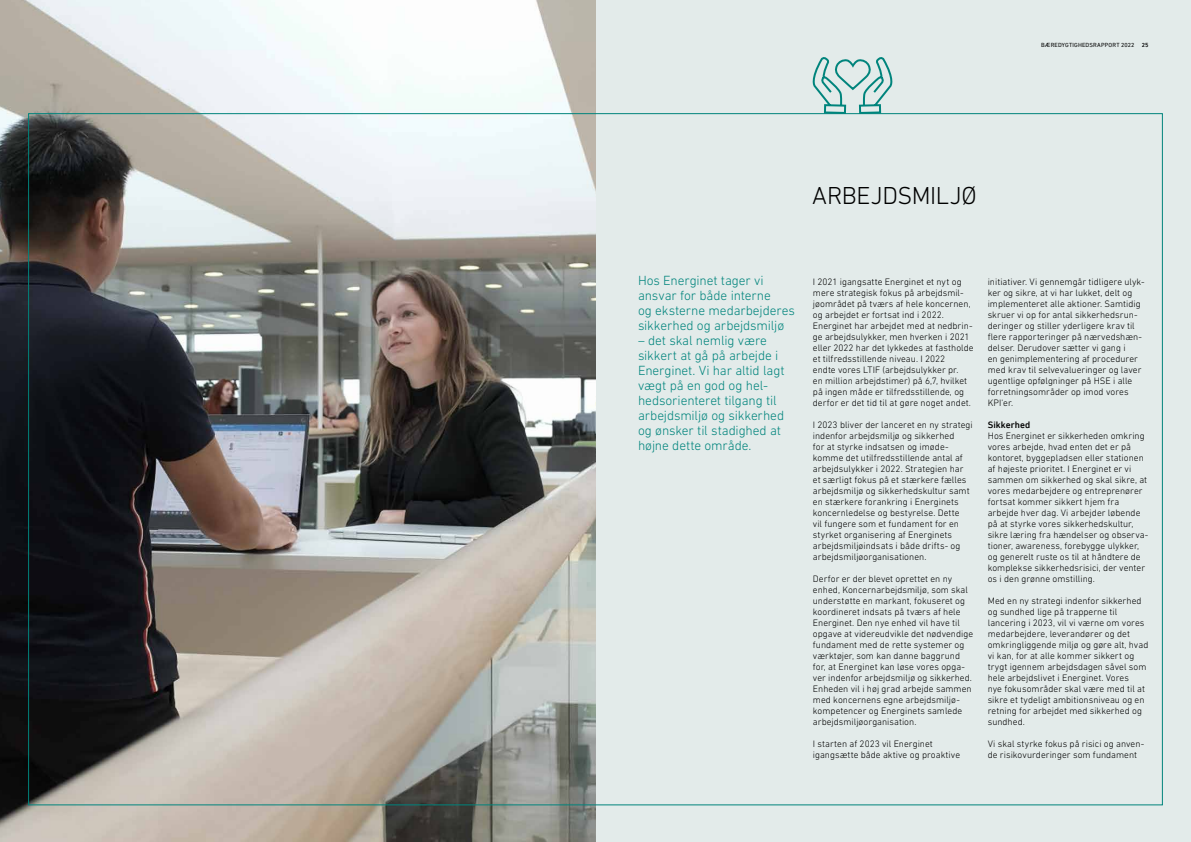
<style>
.page{position:relative;width:1191px;height:842px;background:#e3ebea}
.page>*{position:absolute;margin:0;border:0;box-sizing:border-box;transform-origin:0 0}
.t1{font:300 25px "DIN Next LT Pro";letter-spacing:-.015em;color:#000}
.t2{font:300 13.5px/15px "DIN Next LT Pro";letter-spacing:-.01em;color:#00847c}
.t3{font:300 9.5px/11px "DIN Next LT Pro";letter-spacing:.005em;color:#000}
.t4{font:500 9.5px "DIN Next LT Pro";letter-spacing:.005em;color:#000}
.t5{font:6px "DIN Next LT Pro";letter-spacing:.025em;color:#000}
.t6{font:500 6px "DIN Next LT Pro";color:#000}
</style>
<div class="page">
<img style="left:0;top:0;width:595px;height:842px">
<svg style="left:812px;top:57px;width:81px;height:56px"></svg>
<p class="t5" style="left:1041px;top:42px;width:95px">BÆREDYGTIGHEDSRAPPORT 2022</p>
<p class="t6" style="left:1141px;top:41px;width:8px">25</p>
<h1 class="t1" style="left:812px;top:181px;width:166px">ARBEJDSMILJØ</h1>
<h2 class="t2" style="left:638px;top:272px;width:158px">Hos Energinet tager vi ansvar for både interne<br>og eksterne medarbejderes sikkerhed og arbejdsmiljø</h2>
<h2 class="t2" style="left:638px;top:332px;width:148px">– det skal nemlig være sikkert at gå på arbejde i<br>Energinet. Vi har altid lagt vægt på en god og hel&shy;hedsorienteret tilgang til arbejdsmiljø og sikkerhed og ønsker til stadighed at højne dette område.</h2>
<p class="t3" style="left:813px;top:276px;width:162px">I 2021 igangsatte Energinet et nyt og mere strategisk fokus på arbejdsmil&shy;jøområdet på tværs af hele koncernen, og arbejdet er fortsat ind i 2022.<br>Energinet har arbejdet med at nedbrin&shy;ge arbejdsulykker, men hverken i 2021 eller 2022 har det lykkedes at fastholde et tilfredsstillende niveau. I 2022<br>endte vores LTIF (arbejdsulykker pr.<br>en million arbejdstimer) på 6,7, hvilket på ingen måde er tilfredsstillende, og derfor er det tid til at gøre noget andet.</p>
<p class="t3" style="left:813px;top:419px;width:161px">I 2023 bliver der lanceret en ny strategi indenfor arbejdsmiljø og sikkerhed<br>for at styrke indsatsen og imøde&shy;komme det utilfredsstillende antal af arbejdsulykker i 2022. Strategien har et særligt fokus på et stærkere fælles arbejdsmiljø og sikkerhedskultur samt en stærkere forankring i Energinets koncernledelse og bestyrelse. Dette<br>vil fungere som et fundament for en styrket organisering af Energinets arbejdsmiljøindsats i både drifts- og arbejdsmiljøorganisationen.</p>
<p class="t3" style="left:813px;top:573px;width:162px">Derfor er der blevet oprettet en ny enhed, Koncernarbejdsmiljø, som skal understøtte en markant, fokuseret og koordineret indsats på tværs af hele Energinet. Den nye enhed vil have til opgave at videreudvikle det nødvendige fundament med de rette systemer og værktøjer, som kan danne baggrund for, at Energinet kan løse vores opga&shy;ver indenfor arbejdsmiljø og sikkerhed.<br>Enheden vil i høj grad arbejde sammen med koncernens egne arbejdsmiljø&shy;kompetencer og Energinets samlede arbejdsmiljøorganisation.</p>
<p class="t3" style="left:813px;top:738px;width:149px">I starten af 2023 vil Energinet igangsætte både aktive og proaktive</p>
<p class="t3" style="left:987px;top:276px;width:158px">initiativer. Vi gennemgår tidligere ulyk&shy;ker og sikre, at vi har lukket, delt og implementeret alle aktioner. Samtidig skruer vi op for antal sikkerhedsrun&shy;deringer og stiller yderligere krav til flere rapporteringer på nærvedshæn&shy;delser. Derudover sætter vi gang i<br>en genimplementering af procedurer med krav til selvevalueringer og laver ugentlige opfølgninger på HSE i alle forretningsområder op imod vores KPI'er.</p>
<p class="t4" style="left:987px;top:419px;width:44px">Sikkerhed</p>
<p class="t3" style="left:987px;top:430px;width:162px">Hos Energinet er sikkerheden omkring vores arbejde, hvad enten det er på kontoret, byggepladsen eller stationen af højeste prioritet. I Energinet er vi sammen om sikkerhed og skal sikre, at vores medarbejdere og entreprenører fortsat kommer sikkert hjem fra arbejde hver dag. Vi arbejder løbende på at styrke vores sikkerhedskultur, sikre læring fra hændelser og observa&shy;tioner, awareness, forebygge ulykker, og generelt ruste os til at håndtere de komplekse sikkerhedsrisici, der venter os i den grønne omstilling.</p>
<p class="t3" style="left:987px;top:595px;width:162px">Med en ny strategi indenfor sikkerhed og sundhed lige på trapperne til lancering i 2023, vil vi værne om vores medarbejdere, leverandører og det omkringliggende miljø og gøre alt, hvad vi kan, for at alle kommer sikkert og trygt igennem arbejdsdagen såvel som hele arbejdslivet i Energinet. Vores<br>nye fokusområder skal være med til at sikre et tydeligt ambitionsniveau og en retning for arbejdet med sikkerhed og sundhed.</p>
<p class="t3" style="left:987px;top:738px;width:158px">Vi skal styrke fokus på risici og anven&shy;de risikovurderinger som fundament</p>
</div>
